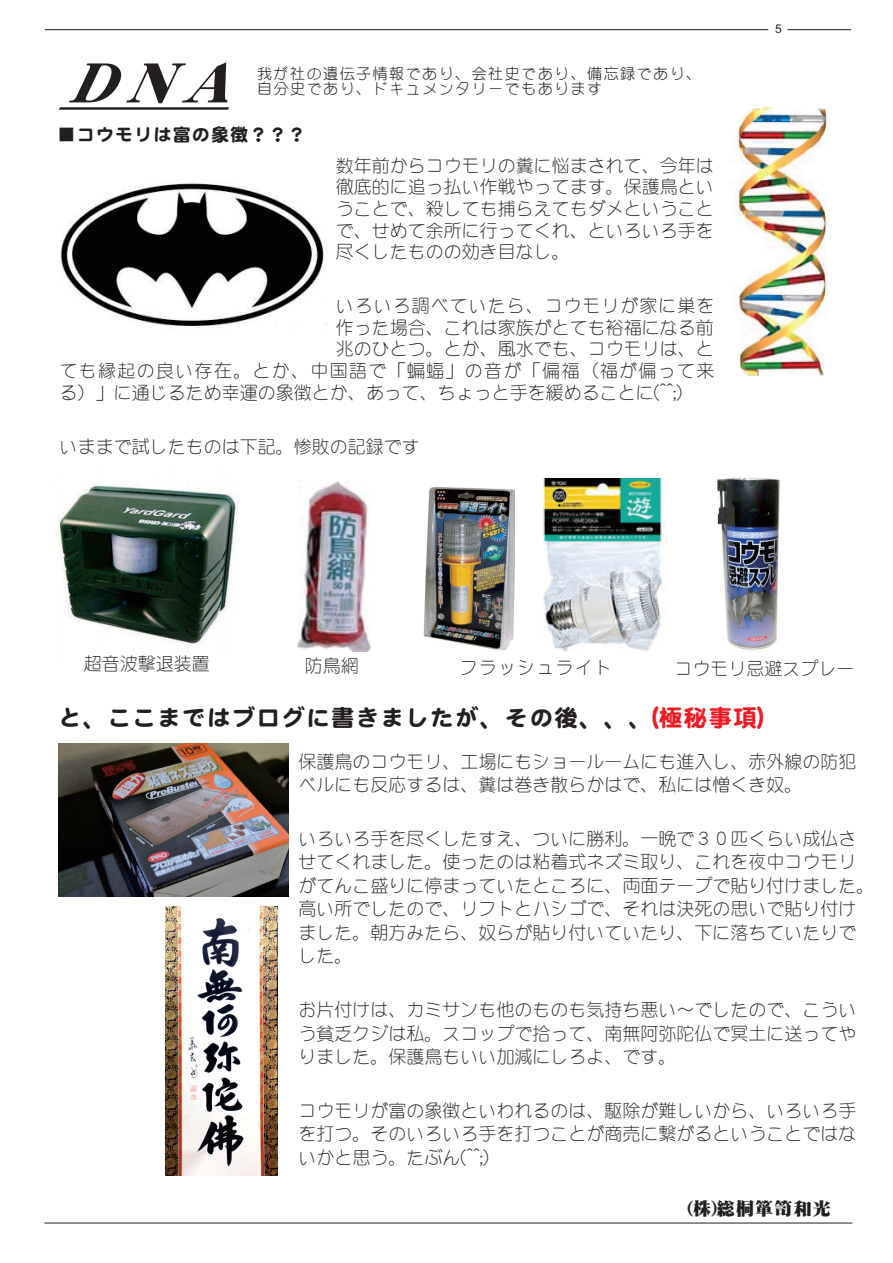
<style>
.page{position:relative;width:893px;height:1263px;background:#fff}
.page>*{position:absolute;margin:0;border:0;box-sizing:border-box;transform-origin:0 0}
.t1{font:italic 54px "DF Mincho SU WINP RKSJ H";color:#231f20}
.t2{font:23.25px "DF Maru Gothic SB WINP RKSJ H";letter-spacing:.065em;color:#231f20}
.t3{font:18px/23.4px "DFSM Gothic Lt WINP RKSJ H";color:#231f20;text-align:justify}
.t4{font:18px "DFSM Gothic Lt WINP RKSJ H";letter-spacing:.07em;color:#231f20}
.t5{font:18px "DFSM Gothic Lt WINP RKSJ H";letter-spacing:.055em;color:#231f20}
.t6{font:18px "DF Maru Gothic SB WINP RKSJ H";letter-spacing:.065em;color:#231f20}
.t7{font:18px "DF Mincho SU WINP RKSJ H";letter-spacing:.065em;color:#231f20}
.t8{font:18px "DFSM Gothic Lt WINP RKSJ H";letter-spacing:.065em;color:#231f20}
.t9{font:15px/15px "DF Maru Gothic Lt WIN RKSJ H";letter-spacing:.1em;color:#231f20}
.t10{font:12px "Arial";color:#231f20}
.s1{font-family:"DFSM Gothic Lt WINP RKSJ H"}
.s2{color:#ee1d23}
</style>
<div class="page">
<img style="left:58px;top:481px;width:181px;height:164px">
<hr style="left:44px;top:1222px;width:808px;height:1px;background:#231f20">
<hr style="left:45px;top:29px;width:723px;height:1px;background:#231f20">
<hr style="left:787px;top:29px;width:64px;height:1px;background:#231f20">
<svg style="left:59px;top:107px;width:170px;height:3px"></svg>
<img style="left:734px;top:107px;width:93px;height:270px">
<img style="left:60px;top:183px;width:267px;height:144px">
<img style="left:297px;top:481px;width:74px;height:171px">
<img style="left:423px;top:487px;width:92px;height:164px">
<img style="left:543px;top:478px;width:124px;height:174px">
<img style="left:717px;top:475px;width:64px;height:177px">
<img style="left:58px;top:743px;width:230px;height:154px">
<img style="left:166px;top:906px;width:112px;height:269px">
<h1 class="t1" style="left:62px;top:56px;width:196px">ＤＮＡ</h1>
<p class="t9" style="left:257px;top:66px;width:445px">我が社の遺伝子情報であり、会社史であり、備忘録であり、自分史であり、ドキュメンタリーでもあります</p>
<p class="t6" style="left:58px;top:126px;width:250px"><span class="s1">■</span>コウモリは富の象徴？？？</p>
<p class="t3" style="left:336px;top:155px;width:379px;line-height:21.6px">数年前からコウモリの糞に悩まされて、今年は徹底的に追っ払い作戦やってます。保護鳥ということで、殺しても捕らえてもダメということで、せめて余所に行ってくれ、といろいろ手を尽くしたものの効き目なし。</p>
<p class="t5" style="left:336px;top:297px;width:380px">いろいろ調べていたら、コウモリが家に巣を</p>
<p class="t3" style="left:336px;top:316px;width:379px">作った場合、これは家族がとても裕福になる前</p>
<p class="t3" style="left:336px;top:337px;width:379px">兆のひとつ。とか、風水でも、コウモリは、と</p>
<p class="t4" style="left:60px;top:362px;width:656px">ても縁起の良い存在。とか、中国語で「蝙蝠」の音が「偏福（福が偏って来</p>
<p class="t3" style="left:60px;top:380px;width:624px">る）」に通じるため幸運の象徴とか、あって、ちょっと手を緩めることに(^^;)</p>
<p class="t3" style="left:60px;top:434px;width:361px">いままで試したものは下記。惨敗の記録です</p>
<p class="t10" style="left:775px;top:24px;width:8px">5</p>
<p class="t3" style="left:84px;top:651px;width:127px">超音波撃退装置</p>
<p class="t3" style="left:305px;top:654px;width:55px">防鳥網</p>
<p class="t8" style="left:460px;top:658px;width:154px">フラッシュライト</p>
<p class="t3" style="left:674px;top:656px;width:182px">コウモリ忌避スプレー</p>
<p class="t2" style="left:58px;top:706px;width:707px">と、ここまではブログに書きましたが、その後、、、<span class="s2">(極秘事項)</span></p>
<p class="t3" style="left:298px;top:749px;width:560px">保護鳥のコウモリ、工場にもショールームにも進入し、赤外線の防犯ベルにも反応するは、糞は巻き散らかはで、私には憎くき奴。</p>
<p class="t3" style="left:298px;top:827px;width:578px;text-align:left">いろいろ手を尽くしたすえ、ついに勝利。一晩で３０匹くらい成仏させてくれました。使ったのは粘着式ネズミ取り、これを夜中コウモリがてんこ盛りに停まっていたところに、両面テープで貼り付けました。高い所でしたので、リフトとハシゴで、それは決死の思いで貼り付けました。朝方みたら、奴らが貼り付いていたり、下に落ちていたりでした。</p>
<p class="t3" style="left:298px;top:998px;width:560px">お片付けは、カミサンも他のものも気持ち悪い～でしたので、こういう貧乏クジは私。スコップで拾って、南無阿弥陀仏で冥土に送ってやりました。保護鳥もいい加減にしろよ、です。</p>
<p class="t3" style="left:298px;top:1099px;width:560px">コウモリが富の象徴といわれるのは、駆除が難しいから、いろいろ手を打つ。そのいろいろ手を打つことが商売に繋がるということではないかと思う。たぶん(^^;)</p>
<p class="t7" style="left:687px;top:1199px;width:145px">(株)総桐箪笥和光</p>
</div>
